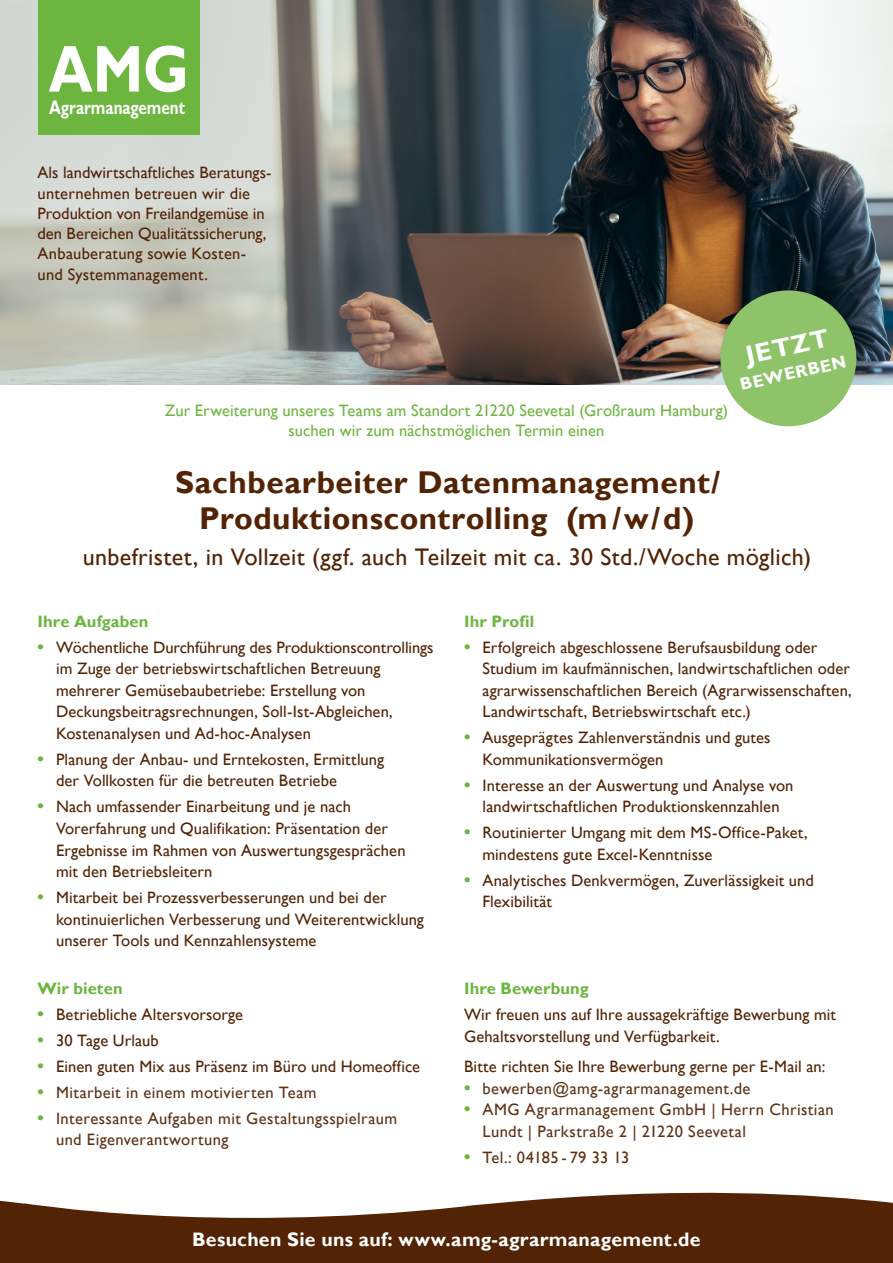
<style>
.page{position:relative;width:893px;height:1263px;background:#fff}
.page>*{position:absolute;margin:0;border:0;box-sizing:border-box;transform-origin:0 0}
.t1{font:700 66.6px "Gill Sans";color:#fff;scale:.85 1}
.t2{font:700 31.5px/36px "Gill Sans";letter-spacing:.015em;color:#522305;text-align:center}
.t3{font:700 25.95px "Gill Sans";color:#fff}
.t4{font:24px "Gill Sans";letter-spacing:.015em;color:#522305}
.t5{font:700 19.8px "Gill Sans";color:#fff;scale:.77 1}
.t6{font:700 19.5px "Gill Sans";letter-spacing:.015em;color:#fff}
.t7{font:700 17.4px "Gill Sans";color:#fff}
.t8{font:16.5px/21.6px "Gill Sans";letter-spacing:.005em;color:#522305}
.t9{font:16.5px/21.6px "Gill Sans";letter-spacing:.025em;color:#5e3215}
.t10{font:16.5px/19.8px "Gill Sans";letter-spacing:.005em;color:#6cb640;text-align:center}
.t11{font:700 16.5px "Gill Sans";letter-spacing:.005em;color:#6cb640}
.t12{font:16.5px "Gill Sans";color:#5e3215}
.s1{font-weight:700;font-size:18px;color:#6cb640}
</style>
<div class="page">
<img style="left:0;top:0;width:893px;height:385px">
<div style="left:38px;top:0;width:161px;height:134px;background:#6cb640"></div>
<svg style="left:0;top:1192px;width:893px;height:71px;fill:#522305"></svg>
<svg style="left:714px;top:284px;width:149px;height:143px;background:#8caf71"></svg>
<h1 class="t1" style="left:49px;top:29px;width:167px">AMG</h1>
<p class="t5" style="left:49px;top:96px;width:178px">Agrarmanagement</p>
<p class="t8" style="left:38px;top:163px;width:235px;line-height:20.2px">Als landwirtschaftliches Beratungs&shy;unternehmen betreuen wir die<br>Produktion von Freilandgemüse in den Bereichen Qualitätssicherung,<br>Anbauberatung sowie Kosten&shy;und Systemmanagement.</p>
<h3 class="t3" style="left:743px;top:340px;width:86px;rotate:-12deg">JETZT</h3>
<p class="t7" style="left:738px;top:375px;width:109px;rotate:-13deg">BEWERBEN</p>
<p class="t10" style="left:165px;top:401px;width:565px">Zur Erweiterung unseres Teams am Standort 21220 Seevetal (Großraum Hamburg) suchen wir zum nächstmöglichen Termin einen</p>
<h2 class="t2" style="left:175px;top:465px;width:547px">Sachbearbeiter Datenmanagement/<br>Produktionscontrolling (m /w/d)</h2>
<h3 class="t4" style="left:83px;top:543px;width:730px">unbefristet, in Vollzeit (ggf. auch Teilzeit mit ca. 30 Std./Woche möglich)</h3>
<p class="t11" style="left:38px;top:611px;width:113px">Ihre Aufgaben</p>
<p class="t8" style="left:56px;top:636px;width:379px;text-indent:-18px"><span class="s1">•</span> Wöchentliche Durchführung des Produktionscontrollings im Zuge der betriebswirtschaftlichen Betreuung mehrerer Gemüsebaubetriebe: Erstellung von Deckungsbeitragsrechnungen, Soll-Ist-Abgleichen, Kostenanalysen und Ad-hoc-Analysen</p>
<p class="t8" style="left:56px;top:749px;width:330px;text-indent:-18px"><span class="s1">•</span> Planung der Anbau- und Erntekosten, Ermittlung der Vollkosten für die betreuten Betriebe</p>
<p class="t8" style="left:56px;top:796px;width:351px;text-indent:-18px"><span class="s1">•</span> Nach umfassender Einarbeitung und je nach Vorerfahrung und Qualifikation: Präsentation der Ergebnisse im Rahmen von Auswertungsgesprächen mit den Betriebsleitern</p>
<p class="t8" style="left:56px;top:887px;width:369px;text-indent:-18px"><span class="s1">•</span> Mitarbeit bei Prozessverbesserungen und bei der kontinuierlichen Verbesserung und Weiterentwicklung unserer Tools und Kennzahlensysteme</p>
<p class="t11" style="left:38px;top:979px;width:87px">Wir bieten</p>
<p class="t8" style="left:38px;top:1004px;width:207px"><span class="s1">•</span> Betriebliche Altersvorsorge</p>
<p class="t8" style="left:38px;top:1030px;width:123px"><span class="s1">•</span> 30 Tage Urlaub</p>
<p class="t8" style="left:38px;top:1056px;width:384px"><span class="s1">•</span> Einen guten Mix aus Präsenz im Büro und Homeoffice</p>
<p class="t9" style="left:38px;top:1082px;width:281px"><span class="s1">•</span> Mitarbeit in einem motivierten Team</p>
<p class="t9" style="left:56px;top:1108px;width:343px;text-indent:-18px"><span class="s1">•</span> Interessante Aufgaben mit Gestaltungsspielraum und Eigenverantwortung</p>
<p class="t11" style="left:464px;top:611px;width:72px">Ihr Profil</p>
<p class="t8" style="left:482px;top:636px;width:371px;text-indent:-18px"><span class="s1">•</span> Erfolgreich abgeschlossene Berufsausbildung oder Studium im kaufmännischen, landwirtschaftlichen oder agrarwissenschaftlichen Bereich (Agrarwissenschaften, Landwirtschaft, Betriebswirtschaft etc.)</p>
<p class="t8" style="left:482px;top:727px;width:290px;text-indent:-18px"><span class="s1">•</span> Ausgeprägtes Zahlenverständnis und gutes<br>Kommunikationsvermögen</p>
<p class="t8" style="left:464px;top:775px;width:331px;text-align:center"><span class="s1">•</span> Interesse an der Auswertung und Analyse von landwirtschaftlichen Produktionskennzahlen</p>
<p class="t8" style="left:482px;top:822px;width:327px;text-indent:-18px"><span class="s1">•</span> Routinierter Umgang mit dem MS-Office-Paket, mindestens gute Excel-Kenntnisse</p>
<p class="t8" style="left:482px;top:869px;width:333px;text-indent:-18px"><span class="s1">•</span> Analytisches Denkvermögen, Zuverlässigkeit und<br>Flexibilität</p>
<p class="t11" style="left:464px;top:979px;width:126px">Ihre Bewerbung</p>
<p class="t8" style="left:464px;top:1004px;width:373px">Wir freuen uns auf Ihre aussagekräftige Bewerbung mit<br>Gehaltsvorstellung und Verfügbarkeit.</p>
<p class="t8" style="left:464px;top:1056px;width:363px">Bitte richten Sie Ihre Bewerbung gerne per E-Mail an:</p>
<p class="t9" style="left:464px;top:1077px;width:288px"><span class="s1">•</span> bewerben@amg-agrarmanagement.de</p>
<p class="t9" style="left:482px;top:1099px;width:353px;text-indent:-18px"><span class="s1">•</span> AMG Agrarmanagement GmbH | Herrn Christian<br>Lundt | Parkstraße 2 | 21220 Seevetal</p>
<p class="t12" style="left:464px;top:1147px;width:167px"><span class="s1">•</span> Tel.: 04185 - 79 33 13</p>
<p class="t6" style="left:192px;top:1228px;width:510px">Besuchen Sie uns auf: www.amg-agrarmanagement.de</p>
</div>
